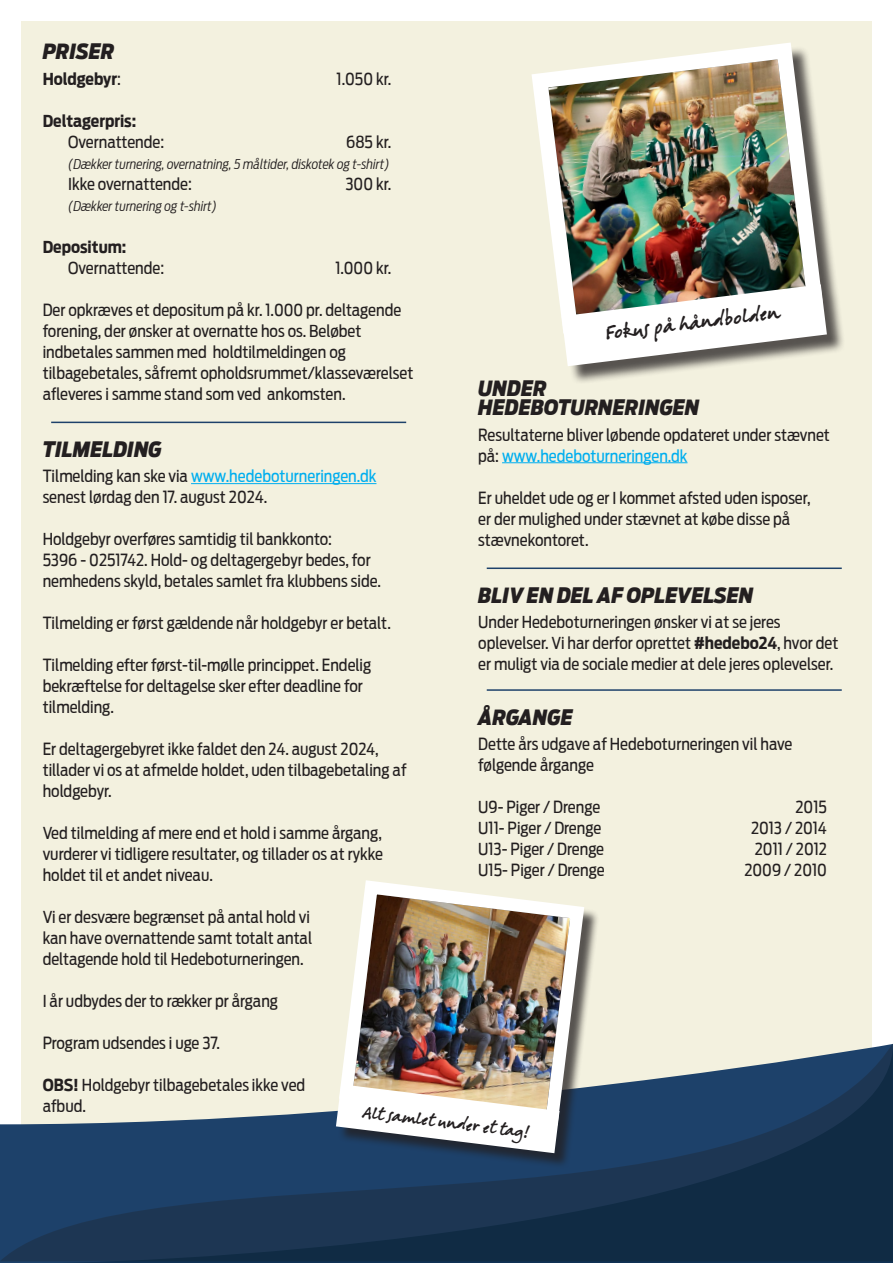
<style>
.page{position:relative;width:893px;height:1263px;background:#fff}
.page>*{position:absolute;margin:0;border:0;box-sizing:border-box;transform-origin:0 0}
.Overskrift{font:italic 900 21px "Antenna Cond";color:#231f20}
.Overskrift_uden_streg{font:italic 900 21px/19.5px "Antenna Cond";color:#231f20}
.Paragraph_Style_4{font:18px "Berranger Hand ITC Std";color:#231f20}
.t1{font:16.5px/21px "Antenna Cond";color:#231f20}
.t2{font:700 16.5px "Antenna Cond";color:#231f20}
.Paragraph_Style_4-2{font:15.15px "Berranger Hand ITC Std";color:#231f20}
.t3{font:italic 300 13.5px "Antenna Cond";color:#231f20}
.s1{font-weight:400}
.s2{color:#00aeef}
.s3{font-weight:700}
</style>
<div class="page">
<div style="left:21px;top:21px;width:851px;height:1221px;background:#f3f1df"></div>
<svg style="left:0;top:1043px;width:893px;height:220px"></svg>
<hr style="left:51px;top:422px;width:355px;height:1px;background:#1d416a">
<hr style="left:191px;top:483px;width:185px;height:1px;background:#00aeef">
<hr style="left:502px;top:462px;width:185px;height:1px;background:#00aeef">
<hr style="left:487px;top:567px;width:355px;height:2px;background:#1d416a">
<hr style="left:487px;top:689px;width:355px;height:2px;background:#1d416a">
<div style="left:534px;top:45px;width:311px;height:339px;background:#231f20;opacity:.75"></div>
<img style="left:532px;top:43px;width:299px;height:299px">
<svg style="left:562px;top:284px;width:265px;height:82px;background:#cecdc8"></svg>
<div style="left:338px;top:882px;width:262px;height:286px;background:#231f20;opacity:.75"></div>
<img style="left:332px;top:880px;width:259px;height:252px">
<svg style="left:336px;top:1084px;width:224px;height:69px;background:#cccbc9"></svg>
<p class="Overskrift_uden_streg" style="left:43px;top:42px;width:73px">PRISER</p>
<p class="t2" style="left:43px;top:69px;width:80px">Holdgebyr<span class="s1">:</span></p>
<p class="t1" style="left:337px;top:68px;width:56px">1.050 kr.</p>
<p class="t2" style="left:43px;top:111px;width:95px">Deltagerpris:</p>
<p class="t1" style="left:68px;top:131px;width:98px">Overnattende:</p>
<p class="t1" style="left:346px;top:131px;width:47px">685 kr.</p>
<p class="t3" style="left:68px;top:156px;width:323px">(Dækker turnering, overnatning, 5 måltider, diskotek og t-shirt)</p>
<p class="t1" style="left:68px;top:173px;width:125px">Ikke overnattende:</p>
<p class="t1" style="left:345px;top:173px;width:48px">300 kr.</p>
<p class="t3" style="left:68px;top:198px;width:150px">(Dækker turnering og t-shirt)</p>
<p class="t2" style="left:43px;top:237px;width:85px">Depositum:</p>
<p class="t1" style="left:68px;top:257px;width:98px">Overnattende:</p>
<p class="t1" style="left:335px;top:257px;width:58px">1.000 kr.</p>
<p class="t1" style="left:43px;top:299px;width:372px">Der opkræves et depositum på kr. 1.000 pr. deltagende forening, der ønsker at overnatte hos os. Beløbet indbetales sammen med holdtilmeldingen og tilbagebetales, såfremt opholdsrummet/klasseværelset afleveres i samme stand som ved ankomsten.</p>
<p class="Paragraph_Style_4" style="left:604px;top:321px;width:177px;rotate:-7deg">Fokus på håndbolden</p>
<p class="Overskrift_uden_streg" style="left:478px;top:378px;width:223px">UNDER<br>HEDEBOTURNERINGEN</p>
<p class="t1" style="left:478px;top:424px;width:353px">Resultaterne bliver løbende opdateret under stævnet på: <span class="s2">www.hedeboturneringen.dk</span></p>
<p class="t1" style="left:478px;top:487px;width:334px">Er uheldet ude og er I kommet afsted uden isposer, er der mulighed under stævnet at købe disse på stævnekontoret.</p>
<p class="Overskrift" style="left:43px;top:437px;width:121px">TILMELDING</p>
<p class="t1" style="left:43px;top:466px;width:335px">Tilmelding kan ske via <span class="s2">www.hedeboturneringen.dk </span>senest lørdag den 17. august 2024.</p>
<p class="t1" style="left:43px;top:529px;width:340px">Holdgebyr overføres samtidig til bankkonto:<br>5396 - 0251742. Hold- og deltagergebyr bedes, for nemhedens skyld, betales samlet fra klubbens side.</p>
<p class="t1" style="left:43px;top:613px;width:350px">Tilmelding er først gældende når holdgebyr er betalt.</p>
<p class="t1" style="left:43px;top:655px;width:330px">Tilmelding efter først-til-mølle princippet. Endelig bekræftelse for deltagelse sker efter deadline for tilmelding.</p>
<p class="t1" style="left:43px;top:739px;width:365px">Er deltagergebyret ikke faldet den 24. august 2024, tillader vi os at afmelde holdet, uden tilbagebetaling af holdgebyr.</p>
<p class="t1" style="left:43px;top:823px;width:342px;text-align:justify">Ved tilmelding af mere end et hold i samme årgang, vurderer vi tidligere resultater, og tillader os at rykke holdet til et andet niveau.</p>
<p class="t1" style="left:43px;top:907px;width:271px">Vi er desvære begrænset på antal hold vi kan have overnattende samt totalt antal deltagende hold til Hedeboturneringen.</p>
<p class="t1" style="left:43px;top:991px;width:237px">I år udbydes der to rækker pr årgang</p>
<p class="t1" style="left:43px;top:1033px;width:179px">Program udsendes i uge 37.</p>
<p class="t1" style="left:43px;top:1075px;width:264px"><span class="s3">OBS!</span> Holdgebyr tilbagebetales ikke ved afbud.</p>
<p class="Overskrift" style="left:478px;top:583px;width:277px">BLIV EN DEL AF OPLEVELSEN</p>
<p class="t1" style="left:478px;top:612px;width:362px">Under Hedeboturneringen ønsker vi at se jeres oplevelser. Vi har derfor oprettet <span class="s3">#hedebo24</span>, hvor det er muligt via de sociale medier at dele jeres oplevelser.</p>
<p class="Overskrift" style="left:478px;top:704px;width:96px">ÅRGANGE</p>
<p class="t1" style="left:478px;top:733px;width:316px">Dette års udgave af Hedeboturneringen vil have følgende årgange</p>
<p class="t1" style="left:478px;top:796px;width:123px">U9- Piger / Drenge</p>
<p class="t1" style="left:795px;top:796px;width:33px">2015</p>
<p class="t1" style="left:478px;top:817px;width:125px">U11- Piger / Drenge</p>
<p class="t1" style="left:751px;top:817px;width:77px">2013 / 2014</p>
<p class="t1" style="left:478px;top:838px;width:127px">U13- Piger / Drenge</p>
<p class="t1" style="left:755px;top:838px;width:74px">2011 / 2012</p>
<p class="t1" style="left:478px;top:859px;width:128px">U15- Piger / Drenge</p>
<p class="t1" style="left:744px;top:859px;width:84px">2009 / 2010</p>
<p class="Paragraph_Style_4-2" style="left:364px;top:1101px;width:170px;rotate:7deg">Alt samlet under et tag!</p>
</div>
